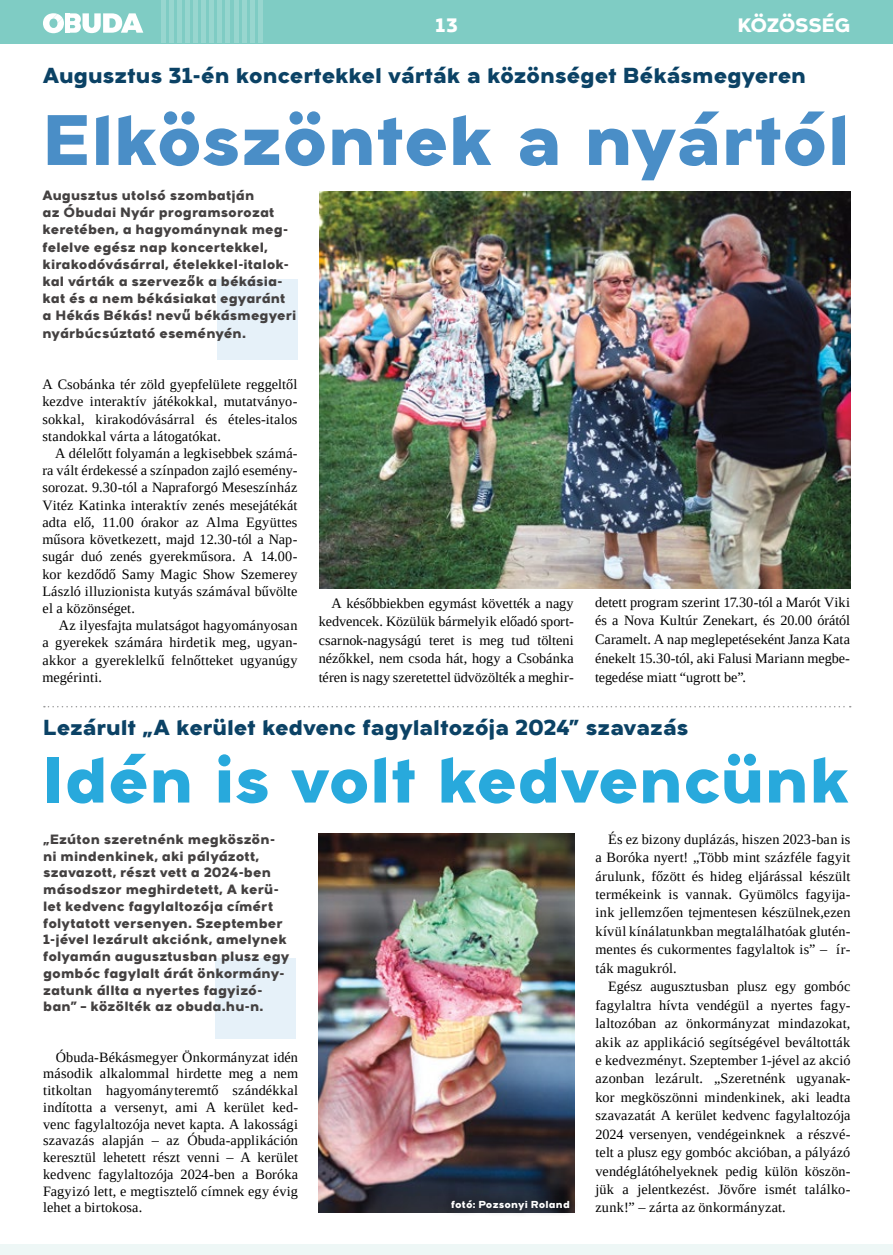
<style>
.page{position:relative;width:893px;height:1255px;background:#fff}
.page>*{position:absolute;margin:0;border:0;box-sizing:border-box;transform-origin:0 0}
.t1{font:800 71.25px "Arkibal Display";letter-spacing:-.005em;color:#4a8ec7}
.t2{font:800 64.95px "Arkibal Display";letter-spacing:-.005em;color:#28a9dc}
.t3{font:800 21.75px "Arkibal Display";letter-spacing:-.01em;color:#0b4265}
.t4{font:800 19.5px "Arkibal Display";letter-spacing:-.035em;color:#fff}
.t5{font:14.25px/18.5px "Liberation Serif";letter-spacing:.01em;color:#000;text-align:justify}
.t6{font:800 13.5px/16.8px "Arkibal";letter-spacing:.005em;color:#444141}
.t7{font:800 10.2px "Arkibal";letter-spacing:.01em;color:#fff}
</style>
<div class="page">
<div style="left:215px;top:958px;width:81px;height:80px;background:#e6f1f9"></div>
<div style="left:217px;top:279px;width:81px;height:81px;background:#e6f1f9"></div>
<div style="left:0;top:0;width:893px;height:43px;background:#7fccc4"></div>
<div style="left:0;top:1244px;width:893px;height:10px;background:#eef7f6"></div>
<svg style="left:43px;top:13px;width:100px;height:20px"></svg>
<div style="left:65px;top:13px;width:5px;height:20px;background:#fff"></div>
<hr style="left:161px;top:0;width:4px;height:43px;background:#98d6cf">
<div style="left:169px;top:0;width:5px;height:43px;background:#98d6cf"></div>
<div style="left:177px;top:0;width:5px;height:43px;background:#98d6cf"></div>
<div style="left:185px;top:0;width:5px;height:43px;background:#98d6cf"></div>
<hr style="left:194px;top:0;width:4px;height:43px;background:#98d6cf">
<hr style="left:202px;top:0;width:4px;height:43px;background:#98d6cf">
<hr style="left:210px;top:0;width:4px;height:43px;background:#98d6cf">
<hr style="left:218px;top:0;width:4px;height:43px;background:#98d6cf">
<hr style="left:226px;top:0;width:4px;height:43px;background:#98d6cf">
<hr style="left:234px;top:0;width:4px;height:43px;background:#98d6cf">
<hr style="left:242px;top:0;width:4px;height:43px;background:#98d6cf">
<hr style="left:250px;top:0;width:4px;height:43px;background:#98d6cf">
<hr style="left:258px;top:0;width:4px;height:43px;background:#98d6cf">
<img style="left:319px;top:191px;width:531px;height:397px">
<svg style="left:44px;top:706px;width:807px;height:1px"></svg>
<img style="left:319px;top:833px;width:255px;height:379px">
<div style="left:442px;top:1190px;width:137px;height:28px;background:#000;opacity:.75"></div>
<h3 class="t4" style="left:436px;top:10px;width:24px">13</h3>
<h3 class="t4" style="left:738px;top:10px;width:114px">KÖZÖSSÉG</h3>
<h3 class="t3" style="left:43px;top:59px;width:765px">Augusztus 31-én koncertekkel várták a közönséget Békásmegyeren</h3>
<h1 class="t1" style="left:43px;top:87px;width:808px">Elköszöntek a nyártól</h1>
<p class="t6" style="left:43px;top:186px;width:255px;line-height:17.2px">Augusztus utolsó szombatján<br>az Óbudai Nyár programsorozat keretében, a hagyománynak meg&shy;felelve egész nap koncertekkel, kirakodóvásárral, ételekkel-italok&shy;kal várták a szervezők a békásia&shy;kat és a nem békásiakat egyaránt a Hékás Békás! nevű békásmegyeri nyárbúcsúztató eseményén.</p>
<p class="t5" style="left:43px;top:376px;width:256px;line-height:17.2px">A Csobánka tér zöld gyepfelülete reggeltől kezdve interaktív játékokkal, mutatványo&shy;sokkal, kirakodóvásárral és ételes-italos standokkal várta a látogatókat.</p>
<p class="t5" style="left:43px;top:444px;width:256px;line-height:17.2px;text-indent:13px">A délelőtt folyamán a legkisebbek számá&shy;ra vált érdekessé a színpadon zajló esemény&shy;sorozat. 9.30-tól a Napraforgó Meseszínház Vitéz Katinka interaktív zenés mesejátékát adta elő, 11.00 órakor az Alma Együttes műsora következett, majd 12.30-tól a Nap&shy;sugár duó zenés gyerekműsora. A 14.00- kor kezdődő Samy Magic Show Szemerey László illuzionista kutyás számával bűvölte el a közönséget.</p>
<p class="t5" style="left:42px;top:616px;width:256px;line-height:17.2px;text-indent:16px">Az ilyesfajta mulatságot hagyományosan a gyerekek számára hirdetik meg, ugyan&shy;akkor a gyereklelkű felnőtteket ugyanúgy megérinti.</p>
<p class="t5" style="left:319px;top:593px;width:256px;text-indent:13px">A későbbiekben egymást követték a nagy kedvencek. Közülük bármelyik előadó sport&shy;csarnok-nagyságú teret is meg tud tölteni nézőkkel, nem csoda hát, hogy a Csobánka téren is nagy szeretettel üdvözölték a meghir-</p>
<p class="t5" style="left:595px;top:592px;width:256px">detett program szerint 17.30-tól a Marót Viki és a Nova Kultúr Zenekart, és 20.00 órától Caramelt. A nap meglepetéseként Janza Kata énekelt 15.30-tól, aki Falusi Mariann megbe&shy;tegedése miatt “ugrott be”.</p>
<h3 class="t3" style="left:43px;top:711px;width:647px">Lezárult „A kerület kedvenc fagylaltozója 2024” szavazás</h3>
<h2 class="t2" style="left:43px;top:731px;width:809px">Idén is volt kedvencünk</h2>
<p class="t6" style="left:43px;top:830px;width:248px">„Ezúton szeretnénk megköszön&shy;ni mindenkinek, aki pályázott, szavazott, részt vett a 2024-ben másodszor meghirdetett, A kerü&shy;let kedvenc fagylaltozója címért folytatott versenyen. Szeptember 1-jével lezárult akciónk, amelynek folyamán augusztusban plusz egy gombóc fagylalt árát önkormány&shy;zatunk állta a nyertes fagyizó&shy;ban” – közölték az obuda.hu-n.</p>
<p class="t5" style="left:43px;top:1048px;width:256px;line-height:16.8px;text-indent:13px">Óbuda-Békásmegyer Önkormányzat idén második alkalommal hirdette meg a nem titkoltan hagyományteremtő szándékkal indította a versenyt, ami A kerület ked&shy;venc fagylaltozója nevet kapta. A lakossági szavazás alapján – az Óbuda-applikáción keresztül lehetett részt venni – A kerület kedvenc fagylaltozója 2024-ben a Boróka Fagyizó lett, e megtisztelő címnek egy évig lehet a birtokosa.</p>
<p class="t7" style="left:451px;top:1196px;width:120px">fotó: Pozsonyi Roland</p>
<p class="t5" style="left:595px;top:829px;width:256px;text-indent:13px">És ez bizony duplázás, hiszen 2023-ban is a Boróka nyert! „Több mint százféle fagyit árulunk, főzött és hideg eljárással készült termékeink is vannak. Gyümölcs fagyija&shy;ink jellemzően tejmentesen készülnek,ezen kívül kínálatunkban megtalálhatóak glutén&shy;mentes és cukormentes fagylaltok is” – ír&shy;ták magukról.</p>
<p class="t5" style="left:595px;top:977px;width:256px;text-indent:13px">Egész augusztusban plusz egy gombóc fagylaltra hívta vendégül a nyertes fagy&shy;laltozóban az önkormányzat mindazokat, akik az applikáció segítségével beváltották e kedvezményt. Szeptember 1-jével az akció azonban lezárult. „Szeretnénk ugyanak&shy;kor megköszönni mindenkinek, aki leadta szavazatát A kerület kedvenc fagylaltozója 2024 versenyen, vendégeinknek a részvé&shy;telt a plusz egy gombóc akcióban, a pályázó vendéglátóhelyeknek pedig külön köszön&shy;jük a jelentkezést. Jövőre ismét találko&shy;zunk!” – zárta az önkormányzat.</p>
</div>
